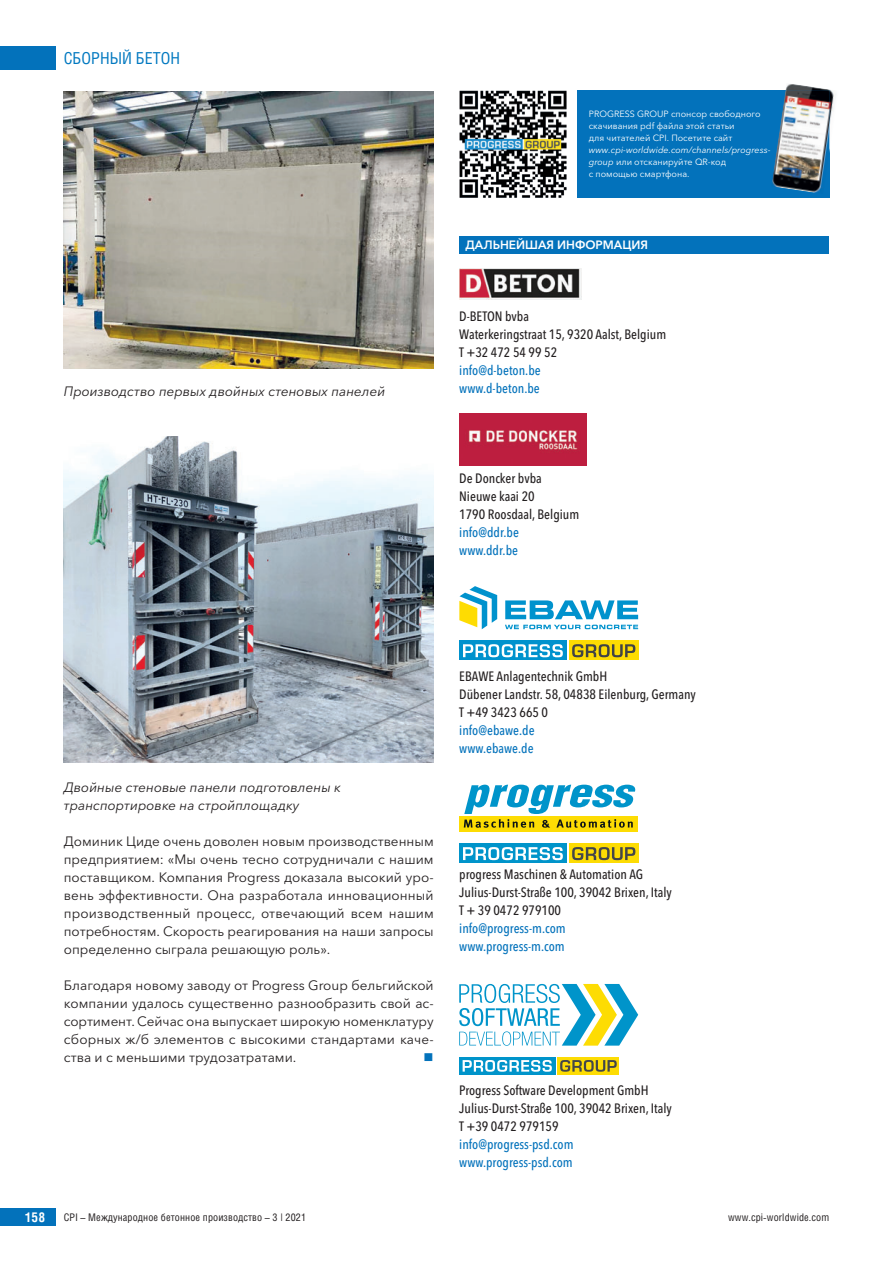
<style>
.page{position:relative;width:893px;height:1263px;background:#fff}
.page>*{position:absolute;margin:0;border:0;box-sizing:border-box;transform-origin:0 0}
.t1{font:16.5px "Helios Cond";color:#0078c0}
.t2{font:13.5px/18px "Avenir Next Cyr";color:#231f20;text-align:justify}
.t3{font:500 condensed 13.5px/18px "Avenir Next LT Pro";color:#231f20}
.t4{font:500 condensed 13.5px/18px "Avenir Next LT Pro";color:#0372bb}
.t5{font:italic 13.5px/18px "Avenir Next Cyr";color:#231f20}
.t6{font:700 13.5px "Helios Cond";color:#fff}
.t7{font:600 12px "Avenir Next Cyr";color:#fff}
.t8{font:10.5px "Helios Cond";letter-spacing:.01em;color:#231f20}
.t9{font:9px/12px "Avenir Next Cyr";color:#fff}
.t10{font:italic 9px/12px "Avenir Next Cyr";color:#fff}
.s1{font-style:normal}
</style>
<div class="page">
<div style="left:0;top:47px;width:55px;height:23px;background:#0372bb"></div>
<div style="left:0;top:1208px;width:55px;height:18px;background:#0372bb"></div>
<div style="left:459px;top:237px;width:370px;height:17px;background:#0372bb"></div>
<img style="left:459px;top:269px;width:123px;height:30px">
<div style="left:577px;top:90px;width:252px;height:108px;background:#0372bb"></div>
<img style="left:459px;top:90px;width:107px;height:108px">
<img style="left:785px;top:84px;width:50px;height:70px">
<img style="left:772px;top:90px;width:57px;height:103px">
<img style="left:64px;top:91px;width:370px;height:278px">
<img style="left:64px;top:436px;width:370px;height:327px">
<div style="left:459px;top:641px;width:108px;height:19px;background:#0092cd"></div>
<div style="left:569px;top:641px;width:69px;height:19px;background:#fedc02"></div>
<svg style="left:463px;top:644px;width:100px;height:13px"></svg>
<svg style="left:572px;top:644px;width:63px;height:13px"></svg>
<svg style="left:459px;top:586px;width:38px;height:43px"></svg>
<svg style="left:505px;top:600px;width:133px;height:19px"></svg>
<svg style="left:505px;top:625px;width:133px;height:4px"></svg>
<div style="left:459px;top:844px;width:108px;height:19px;background:#0094ca"></div>
<div style="left:569px;top:844px;width:69px;height:19px;background:#fddc03"></div>
<svg style="left:463px;top:847px;width:100px;height:13px"></svg>
<svg style="left:572px;top:847px;width:63px;height:13px"></svg>
<div style="left:459px;top:816px;width:179px;height:16px;background:#fddc03"></div>
<svg style="left:464px;top:785px;width:172px;height:43px"></svg>
<svg style="left:459px;top:984px;width:179px;height:62px"></svg>
<div style="left:459px;top:1057px;width:96px;height:17px;background:#0094ca"></div>
<div style="left:557px;top:1057px;width:62px;height:17px;background:#fddc03"></div>
<svg style="left:463px;top:1060px;width:89px;height:12px"></svg>
<svg style="left:560px;top:1060px;width:57px;height:12px"></svg>
<img style="left:459px;top:413px;width:128px;height:53px">
<p class="t1" style="left:64px;top:52px;width:118px">СБОРНЫЙ БЕТОН</p>
<p class="t5" style="left:64px;top:384px;width:323px">Производство первых двойных стеновых панелей</p>
<p class="t9" style="left:589px;top:109px;width:173px">PROGRESS GROUP спонсор свободного скачивания pdf файла этой статьи<br>для читателей CPI. Посетите сайт</p>
<p class="t10" style="left:589px;top:145px;width:183px">www.cpi-worldwide.com/channels/progress&shy;group <span class="s1">или отсканируйте QR-код<br>с помощью смартфона.</span></p>
<p class="t7" style="left:466px;top:240px;width:184px">ДАЛЬНЕЙШАЯ ИНФОРМАЦИЯ</p>
<p class="t3" style="left:459px;top:309px;width:208px">D-BETON bvba<br>Waterkeringstraat 15, 9320 Aalst, Belgium<br>T +32 472 54 99 52</p>
<p class="t4" style="left:459px;top:363px;width:83px">info@d-beton.be www.d-beton.be</p>
<p class="t3" style="left:459px;top:471px;width:122px">De Doncker bvba<br>Nieuwe kaai 20<br>1790 Roosdaal, Belgium</p>
<p class="t4" style="left:459px;top:525px;width:61px">info@ddr.be www.ddr.be</p>
<p class="t5" style="left:64px;top:779px;width:279px">Двойные стеновые панели подготовлены к транспортировке на стройплощадку</p>
<p class="t2" style="left:64px;top:834px;width:372px">Доминик Циде очень доволен новым производственным предприятием: «Мы очень тесно сотрудничали с нашим поставщиком. Компания Progress доказала высокий уро&shy;вень эффективности. Она разработала инновационный производственный процесс, отвечающий всем нашим потребностям. Скорость реагирования на наши запросы определенно сыграла решающую роль».</p>
<p class="t2" style="left:64px;top:977px;width:371px">Благодаря новому заводу от Progress Group бельгийской компании удалось существенно разнообразить свой ас&shy;сортимент. Сейчас она выпускает широкую номенклатуру сборных ж/б элементов с высокими стандартами каче&shy;ства и с меньшими трудозатратами.</p>
<p class="t3" style="left:459px;top:669px;width:238px">EBAWE Anlagentechnik GmbH<br>Dübener Landstr. 58, 04838 Eilenburg, Germany<br>T +49 3423 665 0</p>
<p class="t4" style="left:459px;top:723px;width:77px">info@ebawe.de www.ebawe.de</p>
<p class="t3" style="left:459px;top:867px;width:214px">progress Maschinen &amp; Automation AG<br>Julius-Durst-Straße 100, 39042 Brixen, Italy<br>T + 39 0472 979100</p>
<p class="t4" style="left:459px;top:921px;width:108px">info@progress-m.com www.progress-m.com</p>
<p class="t3" style="left:459px;top:1083px;width:214px">Progress Software Development GmbH<br>Julius-Durst-Straße 100, 39042 Brixen, Italy<br>T +39 0472 979159</p>
<p class="t4" style="left:459px;top:1137px;width:116px">info@progress-psd.com www.progress-psd.com</p>
<p class="t6" style="left:25px;top:1209px;width:22px">158</p>
<p class="t8" style="left:64px;top:1213px;width:244px">CPI – Международное бетонное производство – 3 | 2021</p>
<p class="t8" style="left:728px;top:1213px;width:103px">www.cpi-worldwide.com</p>
</div>
